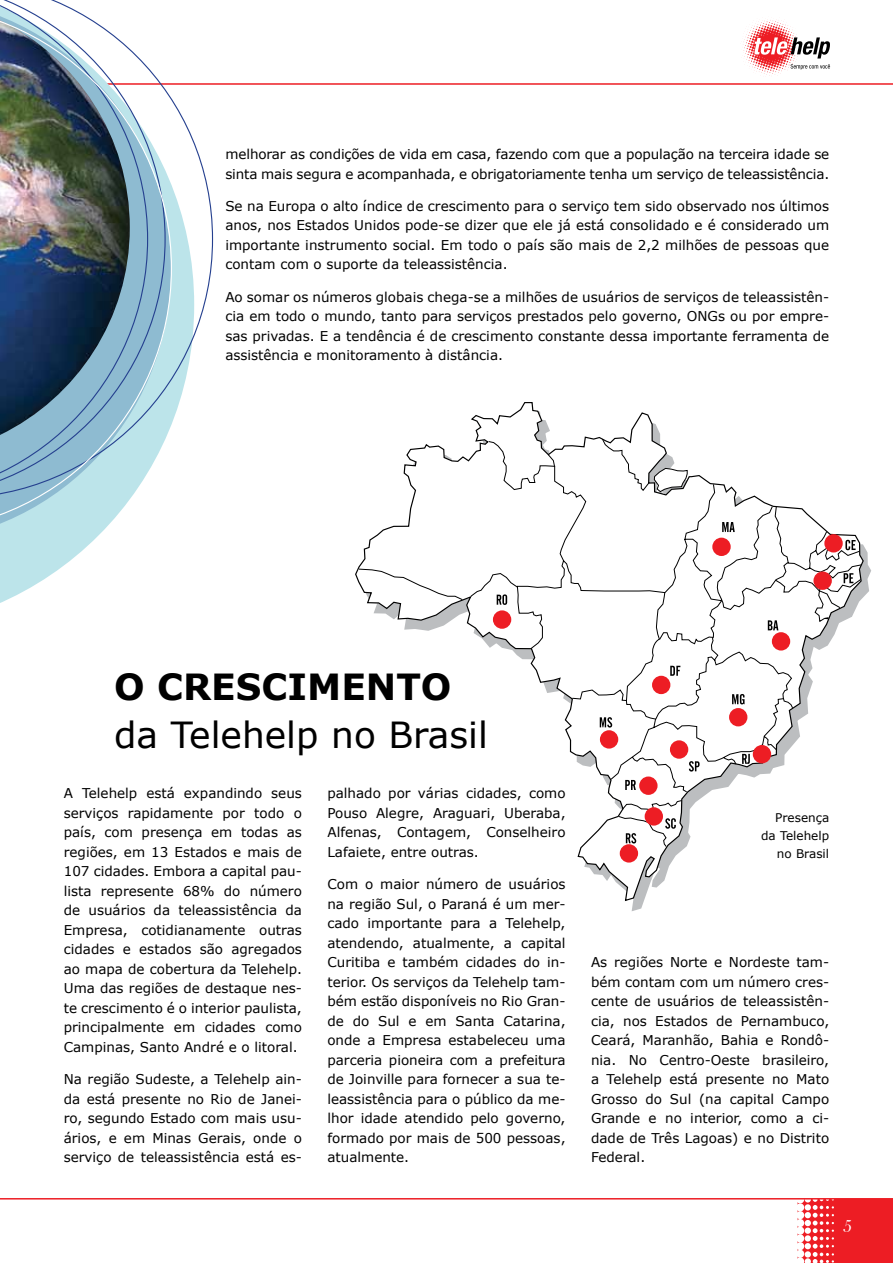
<style>
.page{position:relative;width:893px;height:1263px;background:#fff}
.page>*{position:absolute;margin:0;border:0;box-sizing:border-box;transform-origin:0 0}
.t1{font:36px "Verdana";color:#000}
.t2{font:700 36px "Verdana";color:#000}
.t3{font:18px "Bask Old Face";color:#fff}
.t4{font:13.5px/19.5px "Verdana";color:#000;text-align:justify}
.t5{font:12px/18px "Verdana";color:#000;text-align:right}
</style>
<div class="page">
<svg style="left:743px;top:19px;width:88px;height:57px"></svg>
<hr style="left:0;top:83px;width:893px;height:2px;background:#ed1d24">
<svg style="left:0;top:543px;width:91px;height:60px;fill:#bce4ea"></svg>
<svg style="left:0;top:532px;width:102px;height:11px"></svg>
<div style="left:797px;top:1199px;width:96px;height:64px;background:#ed1d24"></div>
<svg style="left:796px;top:1199px;width:38px;height:64px"></svg>
<hr style="left:0;top:1198px;width:893px;height:1px;background:#ed1d24">
<svg style="left:355px;top:402px;width:509px;height:500px"></svg>
<svg style="left:516px;top:438px;width:346px;height:410px"></svg>
<svg style="left:358px;top:440px;width:356px;height:280px"></svg>
<svg style="left:689px;top:761px;width:11px;height:10px"></svg>
<svg style="left:742px;top:754px;width:8px;height:10px"></svg>
<svg style="left:625px;top:780px;width:11px;height:10px"></svg>
<svg style="left:497px;top:594px;width:10px;height:11px"></svg>
<svg style="left:670px;top:666px;width:10px;height:10px"></svg>
<svg style="left:665px;top:818px;width:11px;height:11px"></svg>
<svg style="left:844px;top:573px;width:9px;height:10px"></svg>
<svg style="left:845px;top:540px;width:11px;height:10px"></svg>
<svg style="left:600px;top:717px;width:12px;height:10px"></svg>
<svg style="left:626px;top:833px;width:10px;height:10px"></svg>
<svg style="left:722px;top:522px;width:13px;height:10px"></svg>
<svg style="left:768px;top:620px;width:10px;height:10px"></svg>
<div style="left:712px;top:538px;width:19px;height:18px;background:#ed1d24;border-radius:50%"></div>
<svg style="left:732px;top:694px;width:12px;height:10px"></svg>
<div style="left:824px;top:534px;width:19px;height:18px;background:#ed1d24;border-radius:50%"></div>
<div style="left:813px;top:571px;width:19px;height:19px;background:#ed1d24;border-radius:50%"></div>
<div style="left:772px;top:632px;width:18px;height:18px;background:#ed1d24;border-radius:50%"></div>
<div style="left:729px;top:708px;width:18px;height:18px;background:#ed1d24;border-radius:50%"></div>
<div style="left:652px;top:676px;width:18px;height:18px;background:#ed1d24;border-radius:50%"></div>
<div style="left:670px;top:740px;width:18px;height:19px;background:#ed1d24;border-radius:50%"></div>
<div style="left:600px;top:730px;width:18px;height:18px;background:#ed1d24;border-radius:50%"></div>
<div style="left:639px;top:776px;width:19px;height:19px;background:#ed1d24;border-radius:50%"></div>
<div style="left:645px;top:807px;width:18px;height:19px;background:#ed1d24;border-radius:50%"></div>
<div style="left:620px;top:844px;width:18px;height:18px;background:#ed1d24;border-radius:50%"></div>
<div style="left:493px;top:610px;width:18px;height:19px;background:#ed1d24;border-radius:50%"></div>
<div style="left:753px;top:745px;width:18px;height:18px;background:#ed1d24;border-radius:50%"></div>
<svg style="left:3px;top:0;width:210px;height:423px"></svg>
<img style="left:0;top:4px;width:172px;height:528px">
<p class="t4" style="left:225px;top:144px;width:605px">melhorar as condições de vida em casa, fazendo com que a população na terceira idade se sinta mais segura e acompanhada, e obrigatoriamente tenha um serviço de teleassistência.</p>
<p class="t4" style="left:225px;top:196px;width:605px">Se na Europa o alto índice de crescimento para o serviço tem sido observado nos últimos anos, nos Estados Unidos pode-se dizer que ele já está consolidado e é considerado um importante instrumento social. Em todo o país são mais de 2,2 milhões de pessoas que contam com o suporte da teleassistência.</p>
<p class="t4" style="left:225px;top:287px;width:605px">Ao somar os números globais chega-se a milhões de usuários de serviços de teleassistên&shy;cia em todo o mundo, tanto para serviços prestados pelo governo, ONGs ou por empre&shy;sas privadas. E a tendência é de crescimento constante dessa importante ferramenta de assistência e monitoramento à distância.</p>
<h1 class="t2" style="left:114px;top:661px;width:97px">O CRESCIMENTO</h1>
<h1 class="t1" style="left:114px;top:710px;width:375px">da Telehelp no Brasil</h1>
<p class="t4" style="left:327px;top:783px;width:240px">palhado por várias cidades, como Pouso Alegre, Araguari, Uberaba, Alfenas, Contagem, Conselheiro Lafaiete, entre outras.</p>
<p class="t4" style="left:327px;top:874px;width:240px">Com o maior número de usuários na região Sul, o Paraná é um mer&shy;cado importante para a Telehelp, atendendo, atualmente, a capital Curitiba e também cidades do in&shy;terior. Os serviços da Telehelp tam&shy;bém estão disponíveis no Rio Gran&shy;de do Sul e em Santa Catarina, onde a Empresa estabeleceu uma parceria pioneira com a prefeitura de Joinville para fornecer a sua te&shy;leassistência para o público da me&shy;lhor idade atendido pelo governo, formado por mais de 500 pessoas, atualmente.</p>
<p class="t4" style="left:64px;top:783px;width:240px">A Telehelp está expandindo seus serviços rapidamente por todo o país, com presença em todas as regiões, em 13 Estados e mais de 107 cidades. Embora a capital pau&shy;lista represente 68% do número de usuários da teleassistência da Empresa, cotidianamente outras cidades e estados são agregados ao mapa de cobertura da Telehelp.<br>Uma das regiões de destaque nes&shy;te crescimento é o interior paulista, principalmente em cidades como Campinas, Santo André e o litoral.</p>
<p class="t4" style="left:64px;top:1069px;width:240px">Na região Sudeste, a Telehelp ain&shy;da está presente no Rio de Janei&shy;ro, segundo Estado com mais usu&shy;ários, e em Minas Gerais, onde o serviço de teleassistência está es-</p>
<p class="t5" style="left:761px;top:808px;width:70px">Presença da Telehelp no Brasil</p>
<p class="t4" style="left:591px;top:952px;width:240px">As regiões Norte e Nordeste tam&shy;bém contam com um número cres&shy;cente de usuários de teleassistên&shy;cia, nos Estados de Pernambuco, Ceará, Maranhão, Bahia e Rondô&shy;nia. No Centro-Oeste brasileiro, a Telehelp está presente no Mato Grosso do Sul (na capital Campo Grande e no interior, como a ci&shy;dade de Três Lagoas) e no Distrito Federal.</p>
<h2 class="t3" style="left:843px;top:1216px;width:10px">5</h2>
</div>
